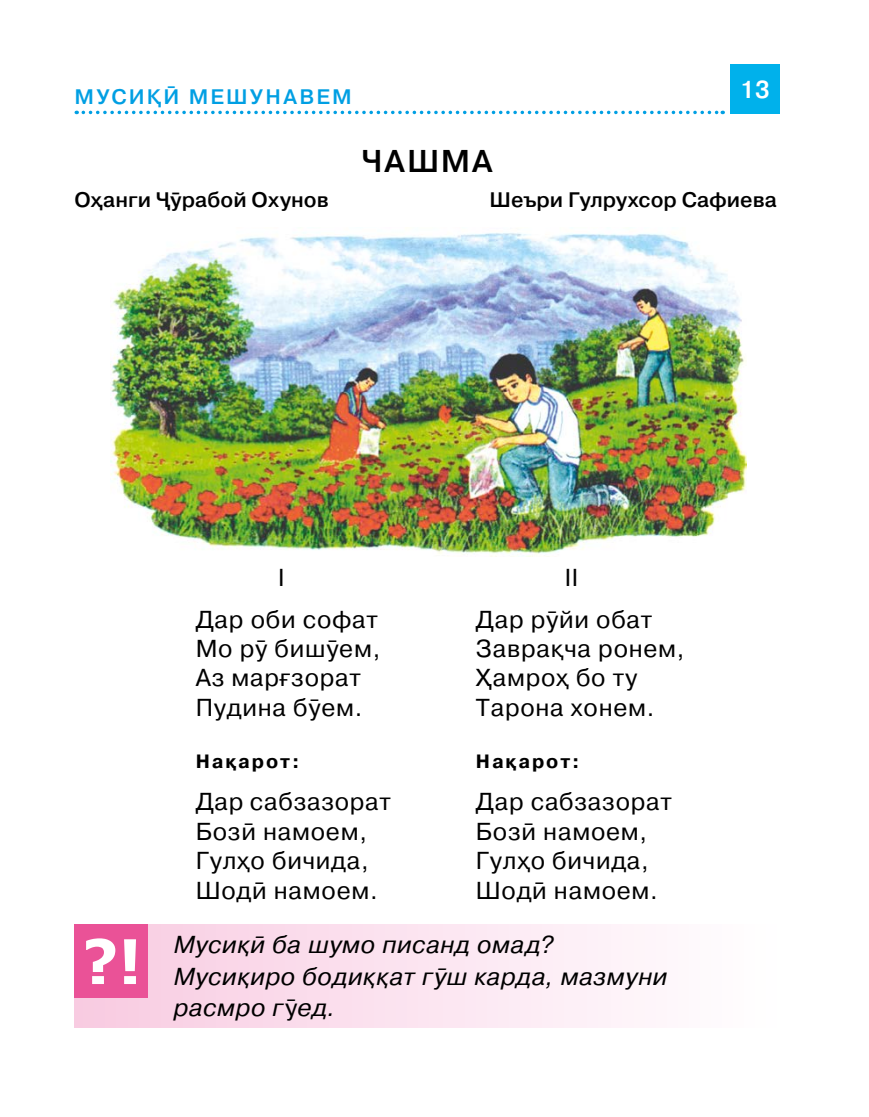
<style>
.page{position:relative;width:869px;height:1117px;background:#fff}
.page>*{position:absolute;margin:0;border:0;box-sizing:border-box;transform-origin:0 0}
.t1{font:500 31.5px "Pragmatica";letter-spacing:.06em;color:#000}
.t2{font:24.5px/29.4px "Pragmatica";letter-spacing:.03em;color:#000}
.t3{font:italic 24.5px/31.5px "Pragmatica";letter-spacing:.02em;color:#000}
.t4{font:500 24.5px "Pragmatica";color:#fff}
.t5{font:500 21px "Pragmatica";color:#000}
.t6{font:500 21px "Pragmatica";letter-spacing:.11em;color:#009fe3}
.t7{font:700 19.25px "Pragmatica";letter-spacing:.1em;color:#000}
.s1{font-style:normal}
</style>
<div class="page">
<div style="left:729px;top:64px;width:50px;height:50px;background:#00b1eb"></div>
<svg style="left:83px;top:111px;width:640px;height:3px"></svg>
<img style="left:111px;top:233px;width:634px;height:322px">
<div style="left:74px;top:924px;width:705px;height:103px;background:linear-gradient(to right,#f8cbe1,#fff)"></div>
<div style="left:74px;top:924px;width:74px;height:73px;background:#ea5297"></div>
<svg style="left:86px;top:938px;width:50px;height:45px"></svg>
<p class="t6" style="left:75px;top:83px;width:278px">МУСИҚӢ МЕШУНАВЕМ</p>
<p class="t4" style="left:739px;top:74px;width:32px">13</p>
<p class="t1" style="left:361px;top:141px;width:133px">ЧАШМА</p>
<p class="t5" style="left:74px;top:186px;width:256px">Оҳанги Ҷӯрабой Охунов</p>
<p class="t5" style="left:489px;top:186px;width:289px">Шеъри Гулрухсор Сафиева</p>
<p class="t2" style="left:196px;top:556px;width:184px;line-height:42px;text-align:center">I<br>Дар оби софат</p>
<p class="t2" style="left:196px;top:634px;width:186px">Мо рӯ бишӯем,<br>Аз марғзорат<br>Пудина бӯем.</p>
<p class="t7" style="left:196px;top:749px;width:105px">Нақарот:</p>
<p class="t2" style="left:196px;top:787px;width:197px">Дар сабзазорат<br>Бозӣ намоем,<br>Гулҳо бичида,<br>Шодӣ намоем.</p>
<p class="t2" style="left:475px;top:556px;width:178px;line-height:42px;text-indent:89px">II<br>Дар рӯйи обат</p>
<p class="t2" style="left:475px;top:634px;width:210px">Заврақча ронем,<br>Ҳамроҳ бо ту<br>Тарона хонем.</p>
<p class="t7" style="left:475px;top:749px;width:105px">Нақарот:</p>
<p class="t2" style="left:475px;top:787px;width:197px">Дар сабзазорат<br>Бозӣ намоем,<br>Гулҳо бичида,<br>Шодӣ намоем.</p>
<p class="t3" style="left:174px;top:929px;width:495px">Мусиқӣ ба шумо писанд омад?<br>Мусиқиро бодиққат гӯш карда, мазмуни расмро г<span class="s1">ӯ</span>ед.</p>
</div>
